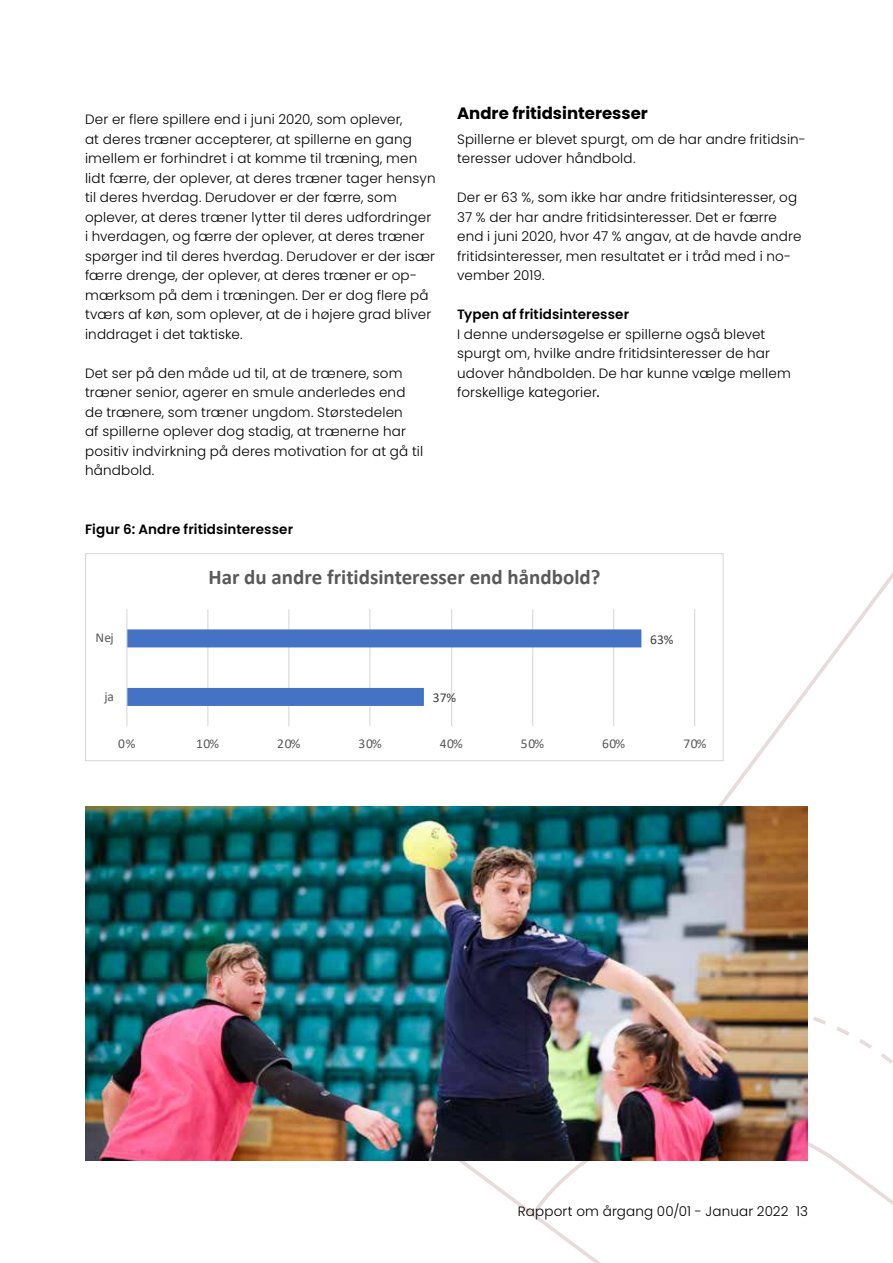
<style>
.page{position:relative;width:893px;height:1263px;background:#fff}
.page>*{position:absolute;margin:0;border:0;box-sizing:border-box;transform-origin:0 0}
.t1{font:700 21px "Calibri";color:#595959}
.t2{font:700 16.5px "Poppins";color:#000}
.t3{font:300 13.5px/19.5px "Poppins";letter-spacing:.015em;color:#000}
.t4{font:600 13.5px "Poppins";letter-spacing:.01em;color:#000}
.t5{font:13.5px "Calibri";letter-spacing:.05em;color:#595959}
.t6{font:13.5px "Calibri";color:#404040}
.s1{font-size:18px}
</style>
<div class="page">
<svg style="left:452px;top:572px;width:441px;height:641px"></svg>
<svg style="left:531px;top:974px;width:362px;height:289px"></svg>
<svg style="left:847px;top:1260px;width:23px;height:3px"></svg>
<div style="left:86px;top:554px;width:637px;height:207px;background:#fff"></div>
<hr style="left:207px;top:609px;width:1px;height:117px;background:#d9d9d9">
<hr style="left:288px;top:609px;width:1px;height:117px;background:#d9d9d9">
<hr style="left:369px;top:609px;width:1px;height:117px;background:#d9d9d9">
<hr style="left:451px;top:609px;width:1px;height:117px;background:#d9d9d9">
<hr style="left:532px;top:609px;width:1px;height:117px;background:#d9d9d9">
<hr style="left:613px;top:609px;width:1px;height:117px;background:#d9d9d9">
<hr style="left:694px;top:609px;width:1px;height:117px;background:#d9d9d9">
<svg style="left:127px;top:629px;width:514px;height:77px"></svg>
<hr style="left:126px;top:609px;width:1px;height:117px;background:#d9d9d9">
<div style="left:85px;top:553px;width:639px;height:208px;border:1px solid #d9d9d9"></div>
<img style="left:85px;top:807px;width:723px;height:354px">
<p class="t3" style="left:85px;top:110px;width:352px">Der er flere spillere end i juni 2020, som oplever,<br>at deres træner accepterer, at spillerne en gang imellem er forhindret i at komme til træning, men lidt færre, der oplever, at deres træner tager hensyn til deres hverdag. Derudover er der færre, som oplever, at deres træner lytter til deres udfordringer i hverdagen, og færre der oplever, at deres træner spørger ind til deres hverdag. Derudover er der især færre drenge, der oplever, at deres træner er op&shy;mærksom på dem i træningen. Der er dog flere på tværs af køn, som oplever, at de i højere grad bliver inddraget i det taktiske.</p>
<p class="t3" style="left:85px;top:363px;width:340px">Det ser på den måde ud til, at de trænere, som træner senior, agerer en smule anderledes end de trænere, som træner ungdom. Størstedelen<br>af spillerne oplever dog stadig, at trænerne har positiv indvirkning på deres motivation for at gå til håndbold.</p>
<p class="t4" style="left:85px;top:521px;width:210px">Figur 6: Andre fritidsinteresser</p>
<p class="t2" style="left:457px;top:104px;width:192px">Andre fritidsinteresser</p>
<p class="t3" style="left:457px;top:129px;width:350px">Spillerne er blevet spurgt, om de har andre fritidsin&shy;teresser udover håndbold.</p>
<p class="t3" style="left:457px;top:188px;width:346px">Der er 63 %, som ikke har andre fritidsinteresser, og 37 % der har andre fritidsinteresser. Det er færre end i juni 2020, hvor 47 % angav, at de havde andre fritidsinteresser, men resultatet er i tråd med i no&shy;vember 2019.</p>
<p class="t4" style="left:457px;top:306px;width:173px">Typen af fritidsinteresser</p>
<p class="t3" style="left:457px;top:324px;width:335px">I denne undersøgelse er spillerne også blevet spurgt om, hvilke andre fritidsinteresser de har udover håndbolden. De har kunne vælge mellem forskellige kategorier<span class="s1">.</span></p>
<p class="t5" style="left:95px;top:628px;width:20px">Nej</p>
<p class="t5" style="left:104px;top:687px;width:11px">ja</p>
<h1 class="t1" style="left:208px;top:563px;width:394px">Har du andre fritidsinteresser end håndbold?</h1>
<p class="t6" style="left:433px;top:688px;width:25px">37%</p>
<p class="t6" style="left:650px;top:630px;width:25px">63%</p>
<p class="t5" style="left:118px;top:734px;width:19px">0%</p>
<p class="t5" style="left:196px;top:734px;width:25px">10%</p>
<p class="t5" style="left:277px;top:734px;width:25px">20%</p>
<p class="t5" style="left:358px;top:734px;width:25px">30%</p>
<p class="t5" style="left:440px;top:734px;width:25px">40%</p>
<p class="t5" style="left:521px;top:734px;width:25px">50%</p>
<p class="t5" style="left:602px;top:734px;width:25px">60%</p>
<p class="t5" style="left:683px;top:734px;width:25px">70%</p>
<p class="t3" style="left:518px;top:1202px;width:292px">Rapport om årgang 00/01 - Januar 2022 13</p>
</div>
